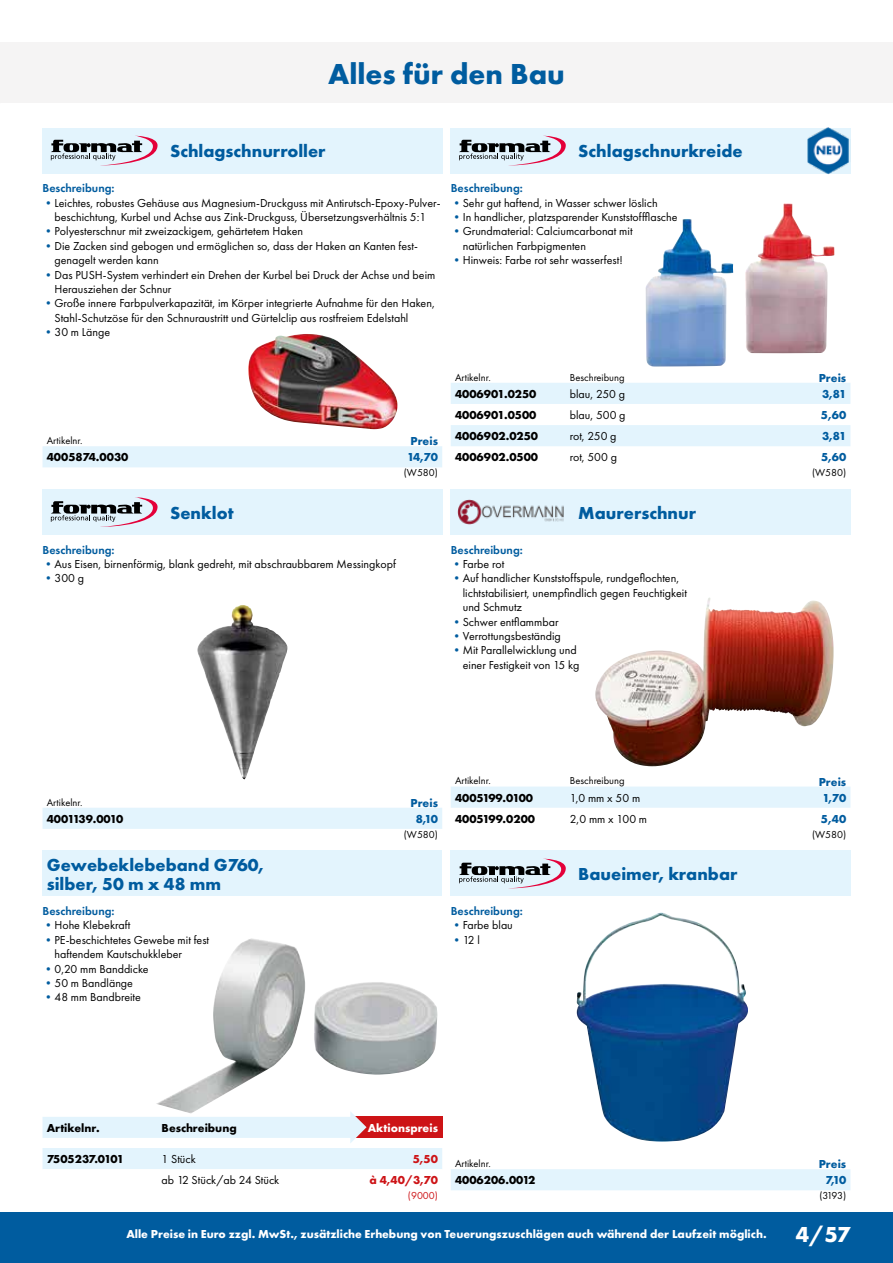
<style>
.page{position:relative;width:893px;height:1263px;background:#fff}
.page>*{position:absolute;margin:0;border:0;box-sizing:border-box;transform-origin:0 0}
.t1{font:700 30px "Futura PT";color:#005c9f}
.t2{font:700 22.5px "Futura PT";color:#fff}
.t3{font:700 18px/19.5px "Futura PT";color:#005c9f}
.t4{font:12px/14.4px "Futura PT";color:#000}
.t5{font:700 12px "Futura PT";color:#000}
.t6{font:700 12px "Futura PT";color:#fff}
.t7{font:600 12px "Futura PT";color:#005c9f}
.t8{font:700 12px "Futura PT";color:#005c9f}
.t9{font:700 12px "Futura PT";color:#cd1316}
.t10{font:700 12px "Futura PT";letter-spacing:-.075em;color:#000}
.t11{font:700 12px "Futura PT";letter-spacing:-.05em;color:#000}
.t12{font:10.5px "Futura PT";color:#000}
.t13{font:10.5px "Futura PT";color:#cd1316}
.s1{color:#005c9f}
</style>
<div class="page">
<div style="left:0;top:1212px;width:893px;height:51px;background:#005c9f"></div>
<div style="left:574px;top:850px;width:276px;height:46px;background:#e3f4fd"></div>
<div style="left:451px;top:850px;width:123px;height:46px;background:#e3f4fd"></div>
<svg style="left:459px;top:858px;width:107px;height:30px"></svg>
<div style="left:451px;top:1169px;width:399px;height:21px;background:#e3f4fd"></div>
<img style="left:577px;top:913px;width:171px;height:228px">
<div style="left:166px;top:128px;width:276px;height:45px;background:#e3f4fd"></div>
<div style="left:43px;top:128px;width:123px;height:45px;background:#e3f4fd"></div>
<svg style="left:51px;top:136px;width:107px;height:29px"></svg>
<div style="left:43px;top:446px;width:399px;height:21px;background:#e3f4fd"></div>
<img style="left:248px;top:334px;width:149px;height:95px">
<div style="left:166px;top:489px;width:276px;height:46px;background:#e3f4fd"></div>
<div style="left:43px;top:489px;width:123px;height:46px;background:#e3f4fd"></div>
<svg style="left:51px;top:497px;width:107px;height:30px"></svg>
<div style="left:43px;top:808px;width:399px;height:21px;background:#e3f4fd"></div>
<img style="left:197px;top:605px;width:91px;height:175px">
<div style="left:574px;top:489px;width:276px;height:46px;background:#e3f4fd"></div>
<div style="left:451px;top:489px;width:123px;height:46px;background:#e3f4fd"></div>
<img style="left:457px;top:500px;width:107px;height:24px">
<div style="left:451px;top:786px;width:399px;height:22px;background:#e3f4fd"></div>
<img style="left:595px;top:598px;width:114px;height:166px">
<div style="left:574px;top:128px;width:276px;height:45px;background:#e3f4fd"></div>
<div style="left:451px;top:128px;width:123px;height:45px;background:#e3f4fd"></div>
<svg style="left:459px;top:136px;width:107px;height:29px"></svg>
<svg style="left:451px;top:383px;width:399px;height:63px"></svg>
<img style="left:646px;top:219px;width:87px;height:148px">
<img style="left:745px;top:203px;width:89px;height:150px">
<div style="left:43px;top:850px;width:399px;height:46px;background:#e3f4fd"></div>
<svg style="left:43px;top:1113px;width:399px;height:56px"></svg>
<img style="left:156px;top:938px;width:281px;height:175px">
<div style="left:0;top:43px;width:893px;height:60px;background:#f5f4f4"></div>
<img style="left:808px;top:128px;width:42px;height:46px">
<h1 class="t1" style="left:328px;top:55px;width:238px">Alles für den Bau</h1>
<h3 class="t3" style="left:170px;top:141px;width:157px">Schlagschnurroller</h3>
<h3 class="t3" style="left:578px;top:141px;width:166px">Schlagschnurkreide</h3>
<p class="t7" style="left:43px;top:181px;width:74px">Beschreibung:</p>
<p class="t4" style="left:43px;top:195px;width:399px;text-align:center"><span class="s1">•</span>Leichtes, robustes Gehäuse aus Magnesium-Druckguss mit Antirutsch-Epoxy-Pulver&shy;beschichtung, Kurbel und Achse aus Zink-Druckguss, Übersetzungsverhältnis 5:1</p>
<p class="t4" style="left:43px;top:224px;width:262px"><span class="s1">•</span>Polyesterschnur mit zweizackigem, gehärtetem Haken</p>
<p class="t4" style="left:55px;top:238px;width:365px;text-indent:-12px"><span class="s1">•</span>Die Zacken sind gebogen und ermöglichen so, dass der Haken an Kanten fest&shy;genagelt werden kann</p>
<p class="t4" style="left:55px;top:267px;width:382px;text-indent:-12px"><span class="s1">•</span>Das PUSH-System verhindert ein Drehen der Kurbel bei Druck der Achse und beim<br>Herausziehen der Schnur</p>
<p class="t4" style="left:55px;top:296px;width:382px;text-indent:-12px"><span class="s1">•</span>Große innere Farbpulverkapazität, im Körper integrierte Aufnahme für den Haken,<br>Stahl-Schutzöse für den Schnuraustritt und Gürtelclip aus rostfreiem Edelstahl</p>
<p class="t4" style="left:43px;top:325px;width:69px"><span class="s1">•</span>30 m Länge</p>
<p class="t7" style="left:451px;top:181px;width:74px">Beschreibung:</p>
<p class="t4" style="left:451px;top:195px;width:208px"><span class="s1">•</span>Sehr gut haftend, in Wasser schwer löslich</p>
<p class="t4" style="left:451px;top:210px;width:228px"><span class="s1">•</span>In handlicher, platzsparender Kunststoffflasche</p>
<p class="t4" style="left:463px;top:224px;width:171px;text-indent:-12px"><span class="s1">•</span>Grundmaterial: Calciumcarbonat mit natürlichen Farbpigmenten</p>
<p class="t4" style="left:451px;top:253px;width:173px"><span class="s1">•</span>Hinweis: Farbe rot sehr wasserfest!</p>
<p class="t12" style="left:47px;top:434px;width:37px">Artikelnr.</p>
<p class="t8" style="left:411px;top:433px;width:29px">Preis</p>
<p class="t5" style="left:47px;top:450px;width:83px">4005874.0030</p>
<p class="t8" style="left:407px;top:450px;width:32px">14,70</p>
<p class="t12" style="left:404px;top:466px;width:36px">(W580)</p>
<h3 class="t3" style="left:170px;top:503px;width:65px">Senklot</h3>
<p class="t7" style="left:43px;top:542px;width:74px">Beschreibung:</p>
<p class="t4" style="left:43px;top:557px;width:355px"><span class="s1">•</span>Aus Eisen, birnenförmig, blank gedreht, mit abschraubbarem Messingkopf</p>
<p class="t4" style="left:43px;top:571px;width:43px"><span class="s1">•</span>300 g</p>
<p class="t12" style="left:455px;top:371px;width:37px">Artikelnr.</p>
<p class="t12" style="left:570px;top:371px;width:56px">Beschreibung</p>
<p class="t8" style="left:819px;top:370px;width:29px">Preis</p>
<p class="t5" style="left:455px;top:386px;width:83px">4006901.0250</p>
<p class="t4" style="left:570px;top:387px;width:57px">blau, 250 g</p>
<p class="t8" style="left:822px;top:386px;width:26px">3,81</p>
<p class="t5" style="left:455px;top:407px;width:83px">4006901.0500</p>
<p class="t4" style="left:570px;top:408px;width:57px">blau, 500 g</p>
<p class="t8" style="left:821px;top:407px;width:27px">5,60</p>
<p class="t5" style="left:455px;top:428px;width:85px">4006902.0250</p>
<p class="t4" style="left:570px;top:429px;width:48px">rot, 250 g</p>
<p class="t8" style="left:822px;top:428px;width:26px">3,81</p>
<p class="t5" style="left:455px;top:450px;width:85px">4006902.0500</p>
<p class="t4" style="left:570px;top:450px;width:49px">rot, 500 g</p>
<p class="t8" style="left:821px;top:450px;width:27px">5,60</p>
<p class="t12" style="left:812px;top:466px;width:36px">(W580)</p>
<h3 class="t3" style="left:578px;top:503px;width:119px">Maurerschnur</h3>
<p class="t7" style="left:451px;top:542px;width:74px">Beschreibung:</p>
<p class="t4" style="left:451px;top:557px;width:55px"><span class="s1">•</span>Farbe rot</p>
<p class="t4" style="left:463px;top:571px;width:226px;text-indent:-12px"><span class="s1">•</span>Auf handlicher Kunststoffspule, rundgeflochten, lichtstabilisiert, unempfindlich gegen Feuchtigkeit und Schmutz</p>
<p class="t4" style="left:451px;top:614px;width:109px"><span class="s1">•</span>Schwer entflammbar</p>
<p class="t4" style="left:451px;top:629px;width:112px"><span class="s1">•</span>Verrottungsbeständig</p>
<p class="t4" style="left:451px;top:643px;width:130px;text-align:right"><span class="s1">•</span>Mit Parallelwicklung und einer Festigkeit von 15 kg</p>
<p class="t12" style="left:47px;top:796px;width:37px">Artikelnr.</p>
<p class="t8" style="left:411px;top:795px;width:29px">Preis</p>
<p class="t10" style="left:47px;top:811px;width:78px">4001139.0010</p>
<p class="t8" style="left:416px;top:811px;width:24px">8,10</p>
<p class="t12" style="left:404px;top:828px;width:36px">(W580)</p>
<h3 class="t3" style="left:47px;top:854px;width:219px">Gewebeklebeband G760, silber, 50 m x 48 mm</h3>
<p class="t7" style="left:43px;top:903px;width:74px">Beschreibung:</p>
<p class="t4" style="left:43px;top:918px;width:89px"><span class="s1">•</span>Hohe Klebekraft</p>
<p class="t4" style="left:55px;top:933px;width:156px;text-indent:-12px"><span class="s1">•</span>PE-beschichtetes Gewebe mit fest haftendem Kautschukkleber</p>
<p class="t4" style="left:43px;top:961px;width:108px"><span class="s1">•</span>0,20 mm Banddicke</p>
<p class="t4" style="left:43px;top:976px;width:92px"><span class="s1">•</span>50 m Bandlänge</p>
<p class="t4" style="left:43px;top:990px;width:100px"><span class="s1">•</span>48 mm Bandbreite</p>
<p class="t12" style="left:455px;top:775px;width:37px">Artikelnr.</p>
<p class="t12" style="left:570px;top:775px;width:56px">Beschreibung</p>
<p class="t8" style="left:819px;top:774px;width:29px">Preis</p>
<p class="t5" style="left:455px;top:790px;width:80px">4005199.0100</p>
<p class="t4" style="left:570px;top:790px;width:72px">1,0 mm x 50 m</p>
<p class="t8" style="left:822px;top:790px;width:25px">1,70</p>
<p class="t5" style="left:455px;top:811px;width:82px">4005199.0200</p>
<p class="t4" style="left:570px;top:812px;width:79px">2,0 mm x 100 m</p>
<p class="t8" style="left:821px;top:811px;width:27px">5,40</p>
<p class="t12" style="left:812px;top:828px;width:36px">(W580)</p>
<p class="t7" style="left:451px;top:903px;width:74px">Beschreibung:</p>
<p class="t4" style="left:451px;top:918px;width:64px"><span class="s1">•</span>Farbe blau</p>
<p class="t4" style="left:451px;top:933px;width:31px"><span class="s1">•</span>12 l</p>
<h3 class="t3" style="left:578px;top:864px;width:161px">Baueimer, kranbar</h3>
<p class="t5" style="left:47px;top:1120px;width:54px">Artikelnr.</p>
<p class="t5" style="left:162px;top:1120px;width:77px">Beschreibung</p>
<p class="t6" style="left:368px;top:1120px;width:72px">Aktionspreis</p>
<p class="t11" style="left:47px;top:1151px;width:79px">7505237.0101</p>
<p class="t4" style="left:162px;top:1152px;width:36px">1 Stück</p>
<p class="t9" style="left:413px;top:1151px;width:27px">5,50</p>
<p class="t4" style="left:162px;top:1173px;width:119px">ab 12 Stück/ab 24 Stück</p>
<p class="t9" style="left:370px;top:1172px;width:70px">à 4,40/3,70</p>
<p class="t13" style="left:408px;top:1189px;width:32px">(9000)</p>
<p class="t12" style="left:455px;top:1157px;width:37px">Artikelnr.</p>
<p class="t8" style="left:819px;top:1156px;width:29px">Preis</p>
<p class="t5" style="left:455px;top:1172px;width:82px">4006206.0012</p>
<p class="t8" style="left:825px;top:1172px;width:22px">7,10</p>
<p class="t12" style="left:819px;top:1189px;width:28px">(3193)</p>
<p class="t6" style="left:126px;top:1226px;width:642px">Alle Preise in Euro zzgl. MwSt., zusätzliche Erhebung von Teuerungszuschlägen auch während der Laufzeit möglich.</p>
<h2 class="t2" style="left:796px;top:1220px;width:56px">4/57</h2>
</div>
